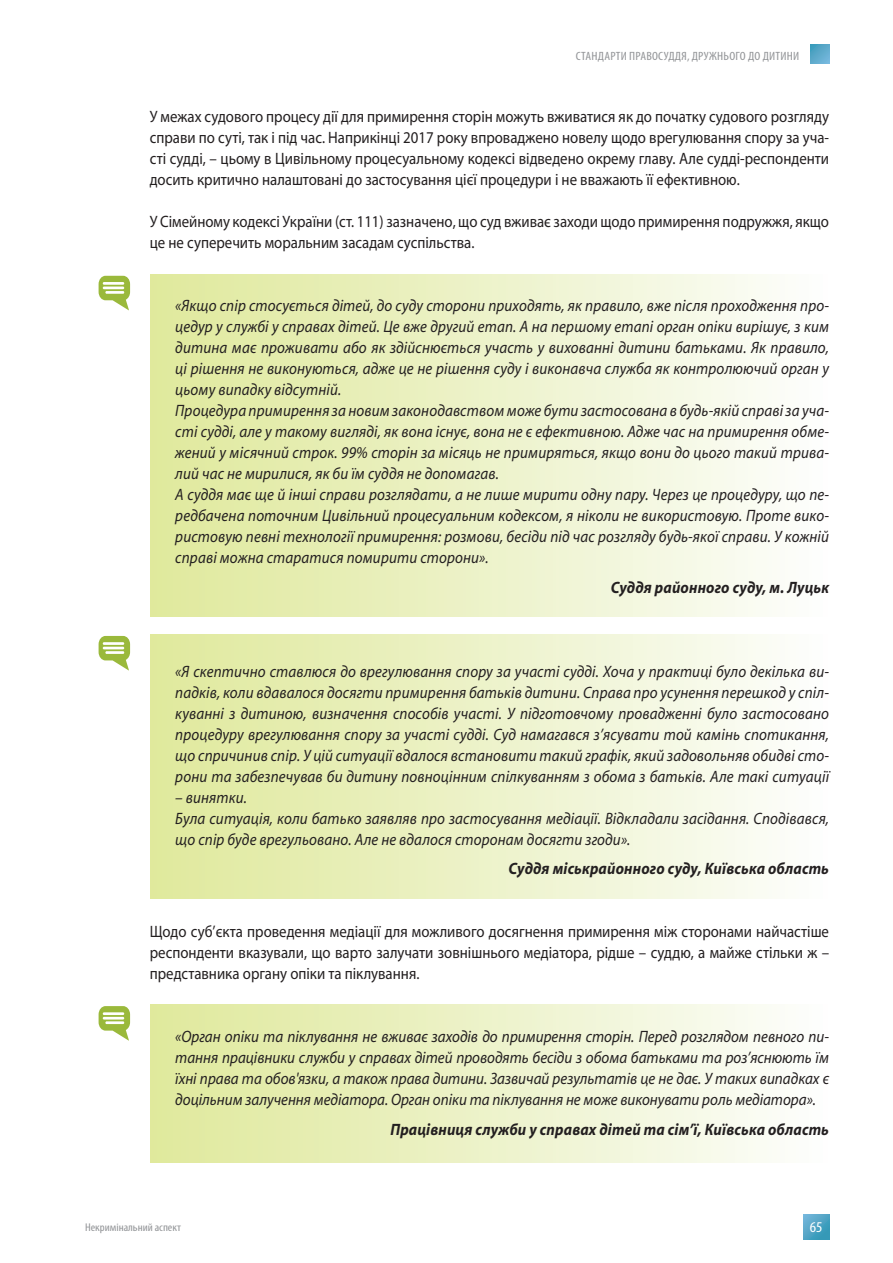
<style>
.page{position:relative;width:893px;height:1263px;background:#fff}
.page>*{position:absolute;margin:0;border:0;box-sizing:border-box;transform-origin:0 0}
.t1{font:italic 16.5px/21px "Myriad Pro";letter-spacing:.01em;color:#231f20;scale:.91 1}
.t2{font:16.5px/21px "Myriad Pro";color:#231f20;text-align:justify;scale:.9 1}
.t3{font:italic 700 16.5px "Myriad Pro";letter-spacing:.01em;color:#231f20;scale:.91 1}
.t4{font:condensed 15px "Myriad Pro";color:#fff;scale:1.1 1}
.t5{font:condensed 12px "Myriad Pro";letter-spacing:.02em;color:#939598;scale:1.1 1}
.t6{font:condensed 11.25px "Myriad Pro";color:#939598;scale:1.1 1}
</style>
<div class="page">
<svg style="left:803px;top:1214px;width:26px;height:25px"></svg>
<svg style="left:810px;top:45px;width:19px;height:19px"></svg>
<div style="left:151px;top:634px;width:679px;height:265px;background:linear-gradient(to right,#dfe89b,#fcfdfc)"></div>
<div style="left:151px;top:1004px;width:679px;height:158px;background:linear-gradient(to right,#dfe89b,#fcfdfc)"></div>
<div style="left:151px;top:274px;width:679px;height:343px;background:linear-gradient(to right,#dfe89b,#fcfdfc)"></div>
<svg style="left:99px;top:636px;width:31px;height:35px"></svg>
<svg style="left:99px;top:1006px;width:31px;height:35px"></svg>
<svg style="left:99px;top:276px;width:31px;height:34px"></svg>
<p class="t5" style="left:576px;top:49px;width:205px">СТАНДАРТИ ПРАВОСУДДЯ, ДРУЖНЬОГО ДО ДИТИНИ</p>
<p class="t2" style="left:150px;top:106px;width:756px">У межах судового процесу дії для примирення сторін можуть вживатися як до початку судового розгляду справи по суті, так і під час. Наприкінці 2017 року впроваджено новелу щодо врегулювання спору за уча&shy;сті судді, – цьому в Цивільному процесуальному кодексі відведено окрему главу. Але судді-респонденти досить критично налаштовані до застосування цієї процедури і не вважають її ефективною.</p>
<p class="t2" style="left:150px;top:211px;width:756px">У Сімейному кодексі України (ст. 111) зазначено, що суд вживає заходи щодо примирення подружжя, якщо це не суперечить моральним засадам суспільства.</p>
<p class="t1" style="left:175px;top:295px;width:720px">«Якщо спір стосується дітей, до суду сторони приходять, як правило, вже після проходження про&shy;цедур у службі у справах дітей. Це вже другий етап. А на першому етапі орган опіки вирішує, з ким дитина має проживати або як здійснюється участь у вихованні дитини батьками. Як правило, ці рішення не виконуються, адже це не рішення суду і виконавча служба як контролюючий орган у цьому випадку відсутній.<br>Процедура примирення за новим законодавством може бути застосована в будь-якій справі за уча&shy;сті судді, але у такому вигляді, як вона існує, вона не є ефективною. Адже час на примирення обме&shy;жений у місячний строк. 99% сторін за місяць не примиряться, якщо вони до цього такий трива&shy;лий час не мирилися, як би їм суддя не допомагав.<br>А суддя має ще й інші справи розглядати, а не лише мирити одну пару. Через це процедуру, що пе&shy;редбачена поточним Цивільний процесуальним кодексом, я ніколи не використовую. Проте вико&shy;ристовую певні технології примирення: розмови, бесіди під час розгляду будь-якої справи. У кожній справі можна старатися помирити сторони».</p>
<p class="t3" style="left:611px;top:576px;width:241px">Суддя районного суду, м. Луцьк</p>
<p class="t1" style="left:175px;top:660px;width:720px;text-align:justify">«Я скептично ставлюся до врегулювання спору за участі судді. Хоча у практиці було декілька ви&shy;падків, коли вдавалося досягти примирення батьків дитини. Справа про усунення перешкод у спіл&shy;куванні з дитиною, визначення способів участі. У підготовчому провадженні було застосовано процедуру врегулювання спору за участі судді. Суд намагався з’ясувати той камінь спотикання, що спричинив спір. У цій ситуації вдалося встановити такий графік, який задовольняв обидві сто&shy;рони та забезпечував би дитину повноцінним спілкуванням з обома з батьків. Але такі ситуації</p>
<p class="t1" style="left:175px;top:786px;width:720px">– винятки.<br>Була ситуація, коли батько заявляв про застосування медіації. Відкладали засідання. Сподівався, що спір буде врегульовано. Але не вдалося сторонам досягти згоди».</p>
<p class="t3" style="left:509px;top:858px;width:354px">Суддя міськрайонного суду, Київська область</p>
<p class="t2" style="left:150px;top:921px;width:756px">Щодо суб’єкта проведення медіації для можливого досягнення примирення між сторонами найчастіше респонденти вказували, що варто залучати зовнішнього медіатора, рідше – суддю, а майже стільки ж – представника органу опіки та піклування.</p>
<p class="t1" style="left:175px;top:1026px;width:720px;text-align:justify">«Орган опіки та піклування не вживає заходів до примирення сторін. Перед розглядом певного пи&shy;тання працівники служби у справах дітей проводять бесіди з обома батьками та роз’яснюють їм їхні права та обов'язки, а також права дитини. Зазвичай результатів це не дає. У таких випадках є доцільним залучення медіатора. Орган опіки та піклування не може виконувати роль медіатора».</p>
<p class="t3" style="left:390px;top:1118px;width:484px">Працівниця служби у справах дітей та сім’ї, Київська область</p>
<p class="t6" style="left:85px;top:1220px;width:89px">Некримінальний аспект</p>
<p class="t4" style="left:810px;top:1218px;width:13px">65</p>
</div>
